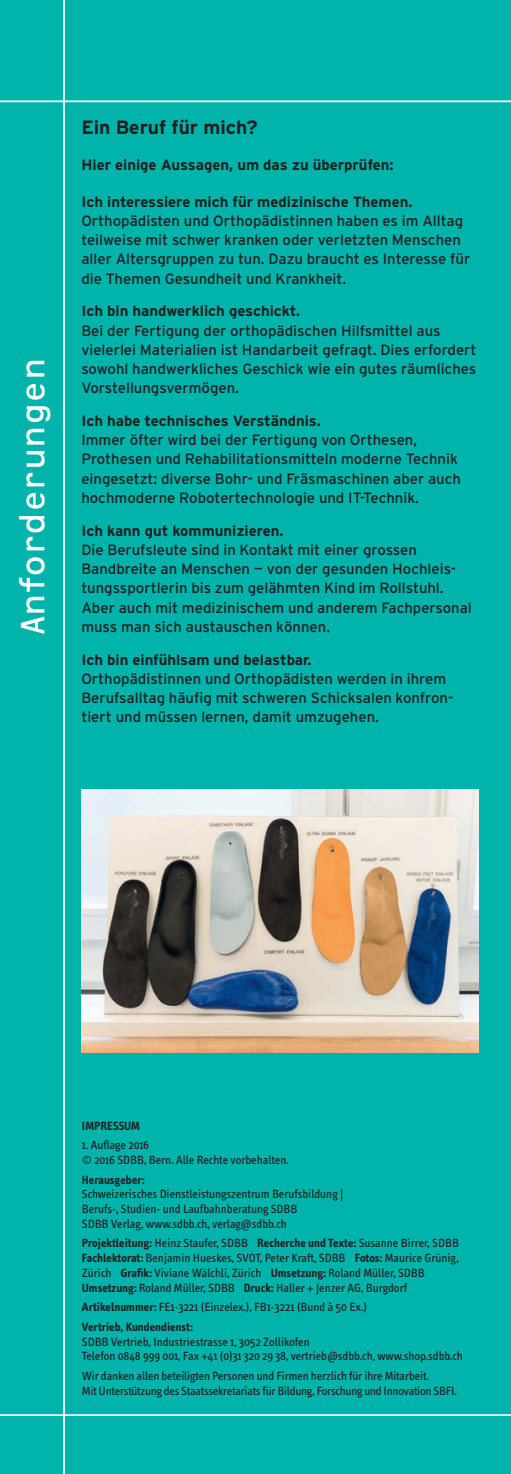
<style>
.page{position:relative;width:511px;height:1474px;background:#fff}
.page>*{position:absolute;margin:0;border:0;box-sizing:border-box;transform-origin:0 0}
.t1{font:35px "OCRF";color:#fff}
.t2{font:700 19.25px "Interstate";color:#231f20}
.t3{font:14.88px/19.2px "Interstate";color:#231f20}
.t4{font:700 14.88px "Interstate";color:#231f20}
.t5{font:12.25px/14.7px "Info Text";color:#231f20}
.t6{font:12.25px/14.7px "Info Text";letter-spacing:-.02em;color:#231f20}
.t7{font:700 12.25px "Info Text";color:#231f20}
.s1{font-weight:700}
</style>
<div class="page">
<div style="left:0;top:0;width:511px;height:1473px;background:#00b3ab"></div>
<hr style="left:0;top:100px;width:511px;height:2px;background:#fff">
<hr style="left:63px;top:0;width:2px;height:1473px;background:#fff">
<hr style="left:0;top:1414px;width:511px;height:1px;background:#fff">
<img style="left:81px;top:789px;width:397px;height:263px">
<h1 class="t1" style="left:11px;top:635px;width:279px;rotate:-90deg">Anforderungen</h1>
<p class="t2" style="left:81px;top:117px;width:178px">Ein Beruf für mich?</p>
<p class="t4" style="left:81px;top:157px;width:314px">Hier einige Aussagen, um das zu überprüfen:</p>
<p class="t4" style="left:81px;top:193px;width:333px">Ich interessiere mich für medizinische Themen.</p>
<p class="t3" style="left:81px;top:211px;width:390px">Orthopädisten und Orthopädistinnen haben es im Alltag teilweise mit schwer kranken oder verletzten Menschen aller Altersgruppen zu tun. Dazu braucht es Interesse für die Themen Gesundheit und Krankheit.</p>
<p class="t4" style="left:81px;top:303px;width:220px">Ich bin handwerklich geschickt.</p>
<p class="t3" style="left:81px;top:320px;width:397px">Bei der Fertigung der orthopädischen Hilfsmittel aus vielerlei Materialien ist Handarbeit gefragt. Dies erfordert sowohl handwerkliches Geschick wie ein gutes räumliches Vorstellungsvermögen.</p>
<p class="t4" style="left:81px;top:412px;width:241px">Ich habe technisches Verständnis.</p>
<p class="t3" style="left:81px;top:430px;width:381px">Immer öfter wird bei der Fertigung von Orthesen, Prothesen und Rehabilitationsmitteln moderne Technik eingesetzt: diverse Bohr- und Fräsmaschinen aber auch hochmoderne Robotertechnologie und IT-Technik.</p>
<p class="t4" style="left:81px;top:522px;width:204px">Ich kann gut kommunizieren.</p>
<p class="t3" style="left:81px;top:540px;width:392px">Die Berufsleute sind in Kontakt mit einer grossen Bandbreite an Menschen — von der gesunden Hochleis&shy;tungssportlerin bis zum gelähmten Kind im Rollstuhl.<br>Aber auch mit medizinischem und anderem Fachpersonal muss man sich austauschen können.</p>
<p class="t4" style="left:81px;top:651px;width:232px">Ich bin einfühlsam und belastbar.</p>
<p class="t3" style="left:81px;top:669px;width:374px">Orthopädistinnen und Orthopädisten werden in ihrem<br>Berufsalltag häufig mit schweren Schicksalen konfron&shy;tiert und müssen lernen, damit umzugehen.</p>
<p class="t7" style="left:82px;top:1118px;width:60px">IMPRESSUM</p>
<p class="t5" style="left:82px;top:1137px;width:208px">1. Auflage 2016<br>© 2016 SDBB, Bern. Alle Rechte vorbehalten.</p>
<p class="t7" style="left:82px;top:1172px;width:64px">Herausgeber:</p>
<p class="t5" style="left:82px;top:1187px;width:263px">Schweizerisches Dienstleistungszentrum Berufsbildung |<br>Berufs-, Studien- und Laufbahnberatung SDBB<br>SDBB Verlag, www.sdbb.ch, verlag@sdbb.ch</p>
<p class="t5" style="left:82px;top:1236px;width:379px"><span class="s1">Projektleitung:</span> Heinz Staufer, SDBB <span class="s1">Recherche und Texte:</span> Susanne Birrer, SDBB <span class="s1">Fachlektorat:</span> Benjamin Hueskes, SVOT, Peter Kraft, SDBB <span class="s1">Fotos:</span> Maurice Grünig, Zürich <span class="s1">Grafik:</span> Viviane Wälchli, Zürich <span class="s1">Umsetzung:</span> Roland Müller, SDBB <span class="s1">Umsetzung:</span> Roland Müller, SDBB <span class="s1">Druck:</span> Haller + Jenzer AG, Burgdorf</p>
<p class="t5" style="left:82px;top:1297px;width:287px;line-height:19.6px"><span class="s1">Artikelnummer:</span> FE1-3221 (Einzelex.), FB1-3221 (Bund à 50 Ex.)<br><span class="s1">Vertrieb, Kundendienst:</span></p>
<p class="t5" style="left:82px;top:1334px;width:383px">SDBB Vertrieb, Industriestrasse 1, 3052 Zollikofen<br>Telefon 0848 999 001, Fax +41 (0)31 320 29 38, vertrieb@sdbb.ch, www.shop.sdbb.ch</p>
<p class="t6" style="left:82px;top:1368px;width:376px">Wir danken allen beteiligten Personen und Firmen herzlich für ihre Mitarbeit.<br>Mit Unterstützung des Staatssekretariats für Bildung, Forschung und Innovation SBFI.</p>
</div>
